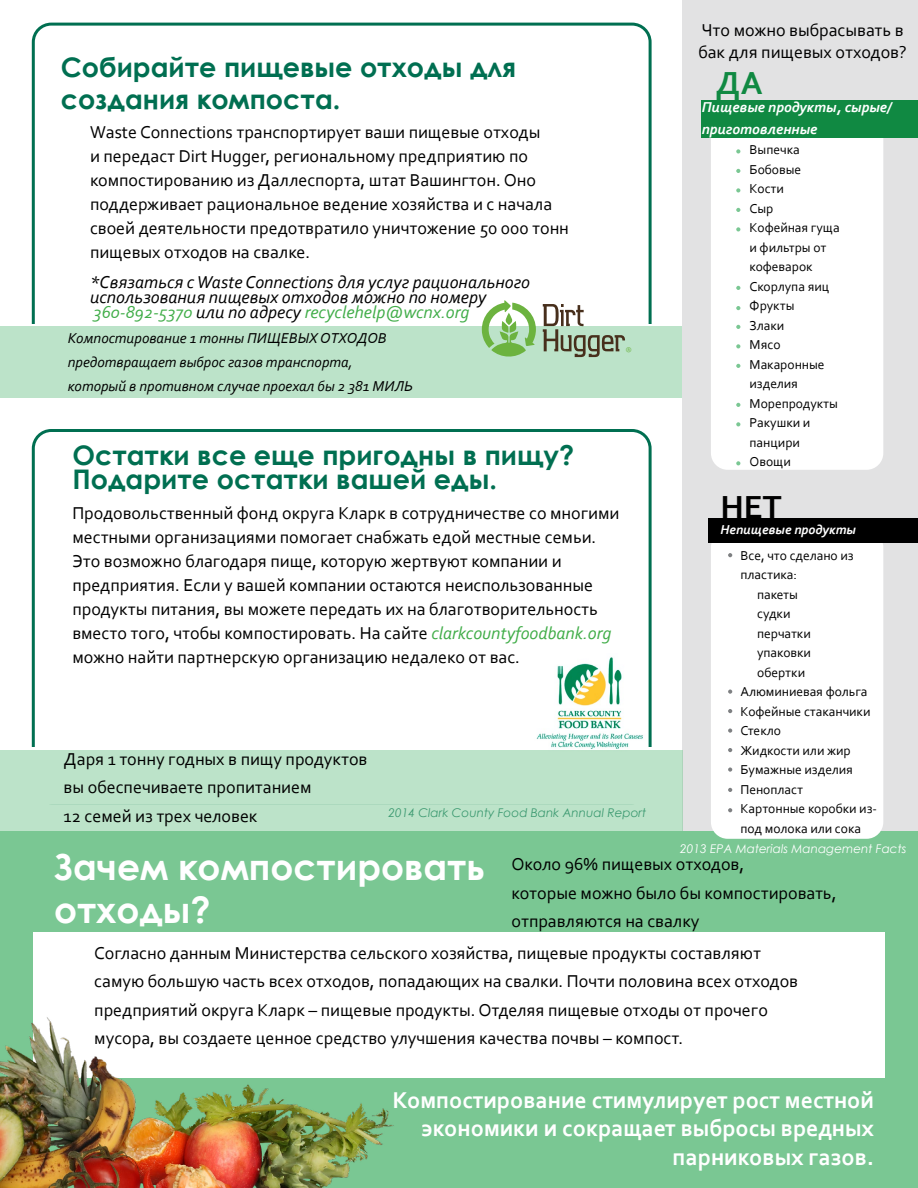
<style>
.page{position:relative;width:918px;height:1188px;background:#fff}
.page>*{position:absolute;margin:0;border:0;box-sizing:border-box;transform-origin:0 0}
.t1{font:700 36px/43.2px "Century Gothic";color:#fff}
.t2{font:700 33.45px "Corbel";color:#000}
.t3{font:700 33.45px "Corbel";color:#108942}
.t4{font:700 27px/32.4px "Century Gothic";color:#006f51}
.t5{font:700 24px/28.5px "Corbel";color:#fff;text-align:right}
.t6{font:18px/24px "Corbel";color:#000}
.t7{font:italic 18px/15px "Corbel";color:#000}
.t8{font:italic 15px/24px "Corbel";color:#000}
.t9{font:italic 700 15px/22.5px "Corbel";color:#fff}
.t10{font:13.5px/19.5px "Corbel";color:#000}
.t11{font:italic 700 13.5px "Corbel";color:#fff}
.t12{font:italic 12px "Century Gothic";color:#006f51}
.t13{font:italic 12px "Century Gothic";color:#fff}
.t14{font:500 9.75px "Aquarius";color:#6cb33f}
.s1{color:#41ad49}
.s2{font-style:italic;color:#41ad49}
</style>
<div class="page">
<div style="left:32px;top:23px;width:620px;height:370px;border:3px solid #006f51;border-radius:18px"></div>
<div style="left:32px;top:429px;width:620px;height:375px;border:3px solid #006f51;border-radius:18px"></div>
<div style="left:0;top:747px;width:680px;height:57px;background:#fff"></div>
<div style="left:0;top:326px;width:709px;height:72px;background:#bce3c9"></div>
<div style="left:683px;top:0;width:235px;height:1188px;background:#e2e2e3"></div>
<div style="left:711px;top:117px;width:172px;height:353px;background:#fff;border-radius:17px"></div>
<svg style="left:736px;top:286px;width:4px;height:4px"></svg>
<svg style="left:736px;top:306px;width:4px;height:4px"></svg>
<div style="left:0;top:831px;width:918px;height:357px;background:#7ac793"></div>
<div style="left:33px;top:933px;width:852px;height:145px;background:#fff"></div>
<img style="left:0;top:1017px;width:394px;height:171px">
<svg style="left:736px;top:149px;width:4px;height:5px"></svg>
<svg style="left:736px;top:169px;width:4px;height:4px"></svg>
<svg style="left:736px;top:188px;width:4px;height:5px"></svg>
<svg style="left:736px;top:422px;width:4px;height:4px"></svg>
<svg style="left:736px;top:208px;width:4px;height:4px"></svg>
<svg style="left:736px;top:325px;width:4px;height:4px"></svg>
<svg style="left:736px;top:227px;width:4px;height:5px"></svg>
<svg style="left:736px;top:364px;width:4px;height:4px"></svg>
<svg style="left:736px;top:403px;width:4px;height:4px"></svg>
<svg style="left:736px;top:344px;width:4px;height:4px"></svg>
<svg style="left:736px;top:461px;width:4px;height:4px"></svg>
<div style="left:702px;top:101px;width:216px;height:37px;background:#108942"></div>
<svg style="left:482px;top:300px;width:54px;height:57px"></svg>
<svg style="left:543px;top:304px;width:82px;height:53px"></svg>
<img style="left:536px;top:657px;width:107px;height:92px">
<div style="left:711px;top:531px;width:172px;height:308px;background:#fff;border-radius:17px"></div>
<div style="left:709px;top:518px;width:209px;height:25px;background:#000"></div>
<svg style="left:728px;top:553px;width:4px;height:4px"></svg>
<svg style="left:728px;top:808px;width:4px;height:4px"></svg>
<svg style="left:728px;top:709px;width:4px;height:4px"></svg>
<svg style="left:728px;top:728px;width:4px;height:5px"></svg>
<svg style="left:728px;top:748px;width:4px;height:4px"></svg>
<svg style="left:728px;top:690px;width:4px;height:4px"></svg>
<svg style="left:728px;top:767px;width:4px;height:5px"></svg>
<svg style="left:728px;top:788px;width:4px;height:4px"></svg>
<div style="left:0;top:750px;width:683px;height:81px;background:#bce3c9"></div>
<h3 class="t4" style="left:61px;top:50px;width:457px">Собирайте пищевые отходы для создания компоста.</h3>
<p class="t6" style="left:90px;top:119px;width:480px">Waste Connections транспортирует ваши пищевые отходы<br>и передаст Dirt Hugger, региональному предприятию по компостированию из Даллеспорта, штат Вашингтон. Оно поддерживает рациональное ведение хозяйства и с начала своей деятельности предотвратило уничтожение 50 000 тонн пищевых отходов на свалке.</p>
<p class="t7" style="left:90px;top:274px;width:442px">*Связаться с Waste Connections для услуг рационального использования пищевых отходов можно по номеру<br><span class="s1">360-892-5370</span> или по адресу <span class="s1">recyclehelp@wcnx.org</span></p>
<p class="t8" style="left:68px;top:326px;width:347px">Компостирование 1 тонны ПИЩЕВЫХ ОТХОДОВ предотвращает выброс газов транспорта, который в противном случае проехал бы 2 381 МИЛЬ</p>
<p class="t14" style="left:626px;top:346px;width:7px">®</p>
<h3 class="t4" style="left:72px;top:442px;width:503px;line-height:24px">Остатки все еще пригодны в пищу?<br>Подарите остатки вашей еды.</h3>
<p class="t6" style="left:72px;top:501px;width:548px">Продовольственный фонд округа Кларк в сотрудничестве со многими местными организациями помогает снабжать едой местные семьи.<br>Это возможно благодаря пище, которую жертвуют компании и предприятия. Если у вашей компании остаются неиспользованные продукты питания, вы можете передать их на благотворительность вместо того, чтобы компостировать. На сайте <span class="s2">clarkcountyfoodbank.org </span>можно найти партнерскую организацию недалеко от вас.</p>
<p class="t6" style="left:64px;top:744px;width:305px;line-height:28.5px">Даря 1 тонну годных в пищу продуктов вы обеспечиваете пропитанием<br>12 семей из трех человек</p>
<p class="t12" style="left:389px;top:804px;width:259px">2014 Clark County Food Bank Annual Report</p>
<p class="t6" style="left:698px;top:19px;width:210px;line-height:21.6px">Что можно выбрасывать в бак для пищевых отходов?</p>
<h2 class="t3" style="left:716px;top:62px;width:49px">ДА</h2>
<p class="t9" style="left:702px;top:95px;width:191px">Пищевые продукты, сырые/ приготовленные</p>
<p class="t10" style="left:750px;top:140px;width:92px">Выпечка<br>Бобовые<br>Кости<br>Сыр<br>Кофейная гуща и фильтры от кофеварок<br>Скорлупа яиц<br>Фрукты<br>Злаки<br>Мясо<br>Макаронные изделия<br>Морепродукты<br>Ракушки и панцири<br>Овощи</p>
<h2 class="t2" style="left:721px;top:486px;width:63px">НЕТ</h2>
<p class="t11" style="left:721px;top:522px;width:137px">Непищевые продукты</p>
<p class="t10" style="left:740px;top:545px;width:115px">Все, что сделано из</p>
<p class="t10" style="left:740px;top:565px;width:58px">пластика:</p>
<p class="t10" style="left:757px;top:584px;width:42px">пакеты</p>
<p class="t10" style="left:757px;top:604px;width:35px">судки</p>
<p class="t10" style="left:757px;top:623px;width:55px">перчатки</p>
<p class="t10" style="left:757px;top:643px;width:55px">упаковки</p>
<p class="t10" style="left:757px;top:662px;width:49px">обертки</p>
<p class="t10" style="left:740px;top:682px;width:129px">Алюминиевая фольга</p>
<p class="t10" style="left:740px;top:701px;width:132px">Кофейные стаканчики</p>
<p class="t10" style="left:740px;top:721px;width:42px">Стекло</p>
<p class="t10" style="left:740px;top:740px;width:112px">Жидкости или жир</p>
<p class="t10" style="left:740px;top:760px;width:114px">Бумажные изделия</p>
<p class="t10" style="left:740px;top:779px;width:64px">Пенопласт</p>
<p class="t10" style="left:740px;top:799px;width:138px">Картонные коробки из-</p>
<p class="t10" style="left:740px;top:818px;width:122px">под молока или сока</p>
<p class="t13" style="left:680px;top:840px;width:228px">2013 EPA Materials Management Facts</p>
<h1 class="t1" style="left:54px;top:844px;width:432px">Зачем компостировать отходы?</h1>
<p class="t6" style="left:94px;top:938px;width:705px;line-height:28.5px">Согласно данным Министерства сельского хозяйства, пищевые продукты составляют самую большую часть всех отходов, попадающих на свалки. Почти половина всех отходов предприятий округа Кларк – пищевые продукты. Отделяя пищевые отходы от прочего мусора, вы создаете ценное средство улучшения качества почвы – компост.</p>
<p class="t6" style="left:512px;top:850px;width:326px;line-height:28.5px">Около 96% пищевых отходов,<br>которые можно было бы компостировать, отправляются на свалку</p>
<h3 class="t5" style="left:392px;top:1085px;width:483px">Компостирование стимулирует рост местной экономики и сокращает выбросы вредных парниковых газов.</h3>
</div>
